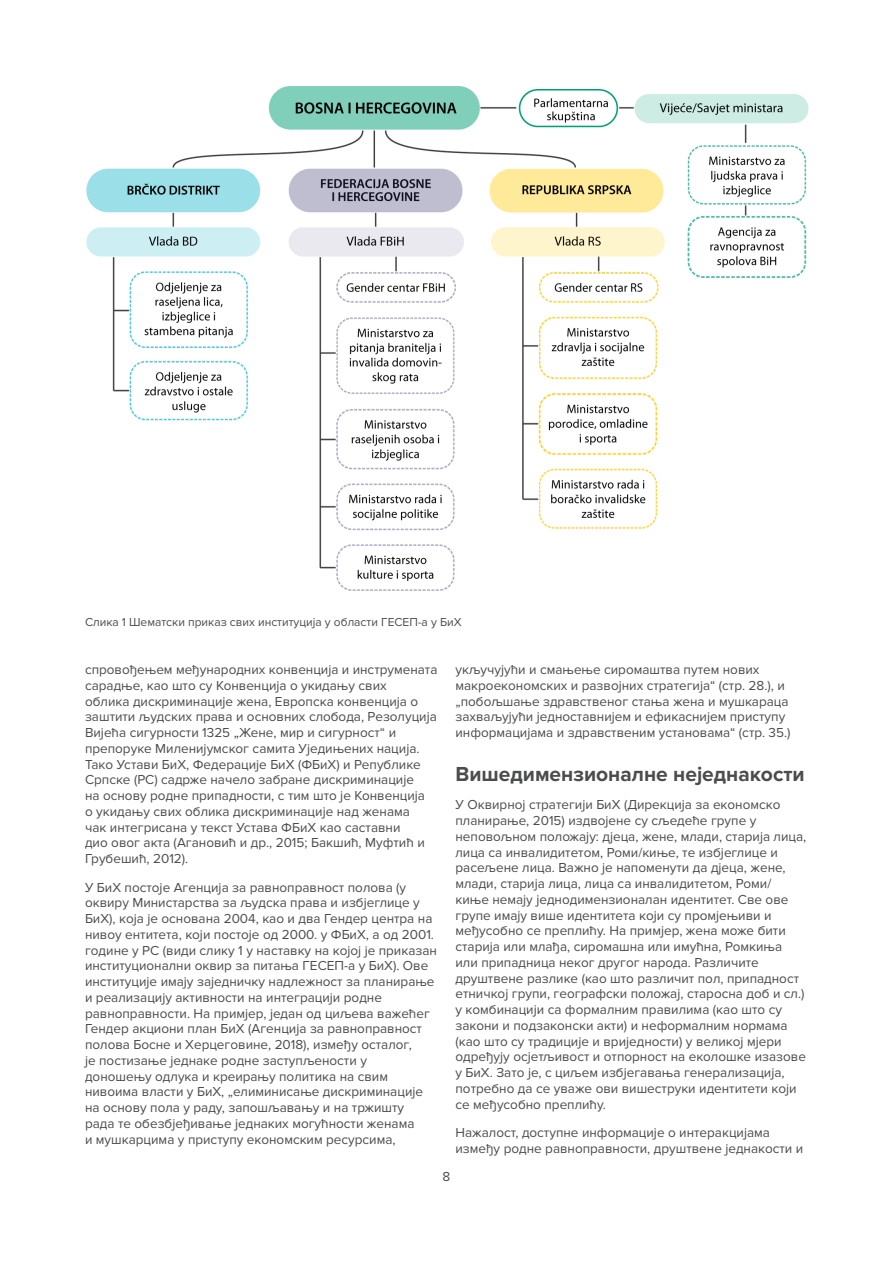
<style>
.page{position:relative;width:893px;height:1263px;background:#fff}
.page>*{position:absolute;margin:0;border:0;box-sizing:border-box;transform-origin:0 0}
.Header_2{font:700 21px "Proxima Nova";color:#4b4c4d}
.Main_text{font:13.5px/15.8px "Proxima Nova";color:#4b4c4d}
.Imag_caption{font:12px "Proxima Nova";color:#4b4c4d}
</style>
<div class="page">
<img style="left:86px;top:86px;width:723px;height:505px">
<p class="Imag_caption" style="left:85px;top:615px;width:378px">Слика 1 Шематски приказ свих институција у области ГЕСЕП-а у БиХ</p>
<p class="Main_text" style="left:85px;top:662px;width:354px">спровођењем међународних конвенција и инструмената сарадње, као што су Конвенција о укидању свих<br>облика дискриминације жена, Европска конвенција о заштити људских права и основних слобода, Резолуција Вијећа сигурности 1325 „Жене, мир и сигурност“ и препоруке Миленијумског самита Уједињених нација.<br>Тако Устави БиХ, Федерације БиХ (ФБиХ) и Републике Српске (РС) садрже начело забране дискриминације<br>на основу родне припадности, с тим што је Конвенција<br>о укидању свих облика дискриминације над женама<br>чак интегрисана у текст Устава ФБиХ као саставни<br>дио овог акта (Агановић и др., 2015; Бакшић, Муфтић и Грубешић, 2012).</p>
<p class="Main_text" style="left:85px;top:879px;width:353px">У БиХ постоје Агенција за равноправност полова (у оквиру Министарства за људска права и избјеглице у БиХ), која је основана 2004, као и два Гендер центра на нивоу ентитета, који постоје од 2000. у ФБиХ, а од 2001. године у РС (види слику 1 у наставку на којој је приказан институционални оквир за питања ГЕСЕП-а у БиХ). Ове институције имају заједничку надлежност за планирање и реализацију активности на интеграцији родне равноправности. На примјер, један од циљева важећег Гендер акциони план БиХ (Агенција за равноправност полова Босне и Херцеговине, 2018), између осталог,<br>је постизање једнаке родне заступљености у доношењу одлука и креирању политика на свим нивоима власти у БиХ, „елиминисање дискриминације на основу пола у раду, запошљавању и на тржишту рада те обезбјеђивање једнаких могућности женама<br>и мушкарцима у приступу економским ресурсима,</p>
<p class="Main_text" style="left:455px;top:662px;width:337px">укључујући и смањење сиромаштва путем нових макроекономских и развојних стратегија“ (стр. 28.), и „побољшање здравственог стања жена и мушкараца захваљујући једноставнијем и ефикаснијем приступу информацијама и здравственим установама“ (стр. 35.)</p>
<p class="Header_2" style="left:455px;top:762px;width:351px">Вишедимензионалне неједнакости</p>
<p class="Main_text" style="left:455px;top:797px;width:352px">У Оквирној стратегији БиХ (Дирекција за економско планирање, 2015) издвојене су сљедеће групе у неповољном положају: дјеца, жене, млади, старија лица, лица са инвалидитетом, Роми/киње, те избјеглице и расељене лица. Важно је напоменути да дјеца, жене, млади, старија лица, лица са инвалидитетом, Роми/ киње немају једнодимензионалан идентитет. Све ове групе имају више идентитета који су промјењиви и међусобно се преплићу. На примјер, жена може бити старија или млађа, сиромашна или имућна, Ромкиња или припадница неког другог народа. Различите друштвене разлике (као што различит пол, припадност етничкој групи, географски положај, старосна доб и сл.) у комбинацији са формалним правилима (као што су закони и подзаконски акти) и неформалним нормама (као што су традиције и вриједности) у великој мјери одређују осјетљивост и отпорност на еколошке изазове у БиХ. Зато је, с циљем избјегавања генерализација, потребно да се уваже ови вишеструки идентитети који се међусобно преплићу.</p>
<p class="Main_text" style="left:455px;top:1125px;width:349px">Нажалост, доступне информације о интеракцијама између родне равноправности, друштвене једнакости и</p>
<p class="Main_text" style="left:443px;top:1169px;width:9px">8</p>
</div>
